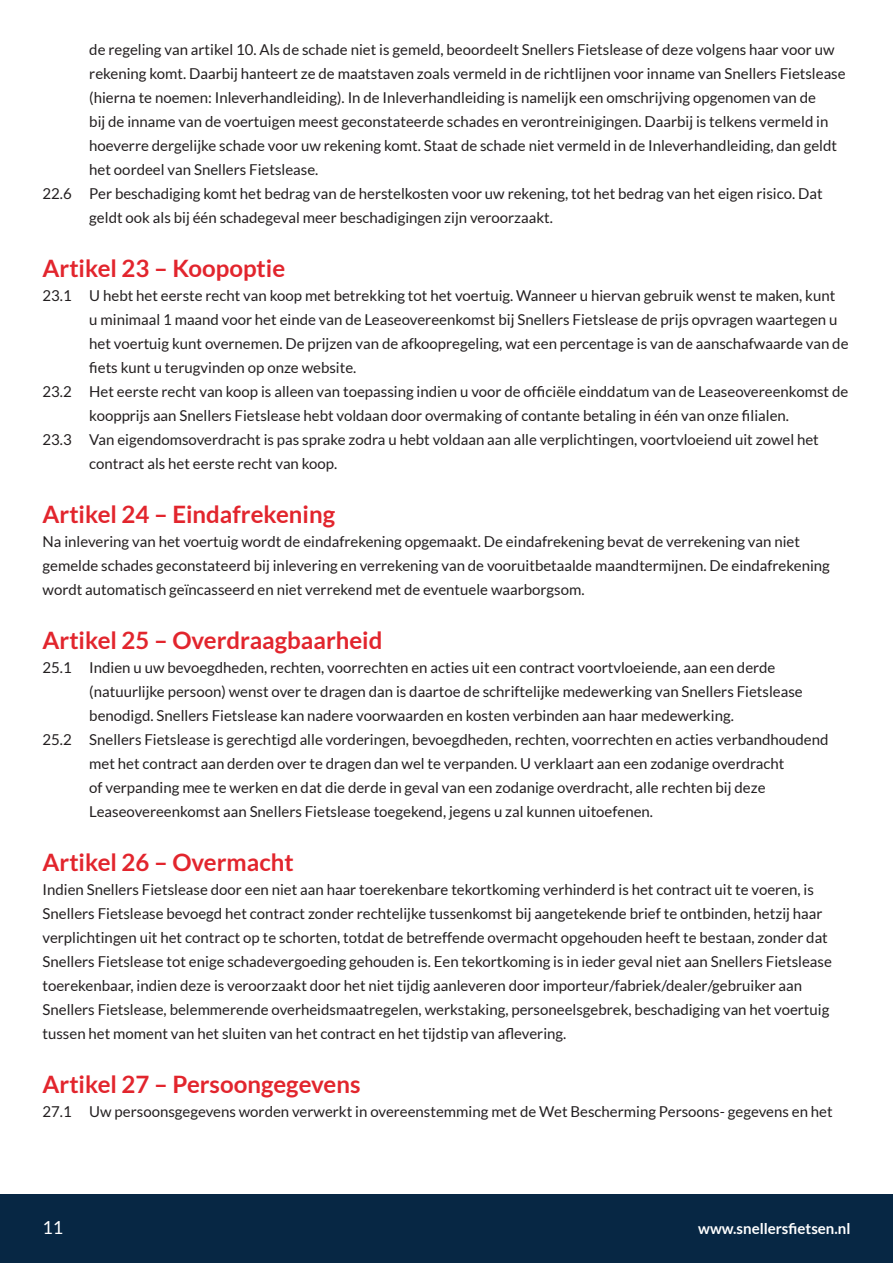
<style>
.page{position:relative;width:893px;height:1263px;background:#fff}
.page>*{position:absolute;margin:0;border:0;box-sizing:border-box;transform-origin:0 0}
.t1{font:700 24px "Lato";color:#e2252d}
.t2{font:18px "Lato";color:#fff}
.t3{font:15px/24px "Lato";color:#231f20}
.t4{font:700 15px "Lato";color:#fff}
</style>
<div class="page">
<div style="left:0;top:1195px;width:893px;height:68px;background:#072744"></div>
<p class="t3" style="left:89px;top:37px;width:747px">de regeling van artikel 10. Als de schade niet is gemeld, beoordeelt Snellers Fietslease of deze volgens haar voor uw</p>
<p class="t3" style="left:89px;top:61px;width:758px">rekening komt. Daarbij hanteert ze de maatstaven zoals vermeld in de richtlijnen voor inname van Snellers Fietslease</p>
<p class="t3" style="left:89px;top:85px;width:728px">(hierna te noemen: Inleverhandleiding). In de Inleverhandleiding is namelijk een omschrijving opgenomen van de</p>
<p class="t3" style="left:89px;top:109px;width:741px">bij de inname van de voertuigen meest geconstateerde schades en verontreinigingen. Daarbij is telkens vermeld in</p>
<p class="t3" style="left:89px;top:133px;width:749px">hoeverre dergelijke schade voor uw rekening komt. Staat de schade niet vermeld in de Inleverhandleiding, dan geldt</p>
<p class="t3" style="left:89px;top:157px;width:231px">het oordeel van Snellers Fietslease.</p>
<p class="t3" style="left:43px;top:181px;width:782px">22.6 Per beschadiging komt het bedrag van de herstelkosten voor uw rekening, tot het bedrag van het eigen risico. Dat</p>
<p class="t3" style="left:89px;top:205px;width:465px">geldt ook als bij één schadegeval meer beschadigingen zijn veroorzaakt.</p>
<h1 class="t1" style="left:43px;top:254px;width:244px">Artikel 23 – Koopoptie</h1>
<p class="t3" style="left:43px;top:283px;width:794px">23.1 U hebt het eerste recht van koop met betrekking tot het voertuig. Wanneer u hiervan gebruik wenst te maken, kunt</p>
<p class="t3" style="left:89px;top:307px;width:750px">u minimaal 1 maand voor het einde van de Leaseovereenkomst bij Snellers Fietslease de prijs opvragen waartegen u</p>
<p class="t3" style="left:89px;top:331px;width:761px">het voertuig kunt overnemen. De prijzen van de afkoopregeling, wat een percentage is van de aanschafwaarde van de</p>
<p class="t3" style="left:89px;top:355px;width:269px">fiets kunt u terugvinden op onze website.</p>
<p class="t3" style="left:43px;top:379px;width:807px">23.2 Het eerste recht van koop is alleen van toepassing indien u voor de officiële einddatum van de Leaseovereenkomst de</p>
<p class="t3" style="left:89px;top:403px;width:701px">koopprijs aan Snellers Fietslease hebt voldaan door overmaking of contante betaling in één van onze filialen.</p>
<p class="t3" style="left:43px;top:427px;width:778px">23.3 Van eigendomsoverdracht is pas sprake zodra u hebt voldaan aan alle verplichtingen, voortvloeiend uit zowel het</p>
<p class="t3" style="left:89px;top:451px;width:250px">contract als het eerste recht van koop.</p>
<h1 class="t1" style="left:43px;top:500px;width:294px">Artikel 24 – Eindafrekening</h1>
<p class="t3" style="left:43px;top:529px;width:789px">Na inlevering van het voertuig wordt de eindafrekening opgemaakt. De eindafrekening bevat de verrekening van niet gemelde schades geconstateerd bij inlevering en verrekening van de vooruitbetaalde maandtermijnen. De eindafrekening wordt automatisch geïncasseerd en niet verrekend met de eventuele waarborgsom.</p>
<h1 class="t1" style="left:43px;top:626px;width:341px">Artikel 25 – Overdraagbaarheid</h1>
<p class="t3" style="left:43px;top:655px;width:734px">25.1 Indien u uw bevoegdheden, rechten, voorrechten en acties uit een contract voortvloeiende, aan een derde</p>
<p class="t3" style="left:89px;top:679px;width:715px">(natuurlijke persoon) wenst over te dragen dan is daartoe de schriftelijke medewerking van Snellers Fietslease</p>
<p class="t3" style="left:89px;top:703px;width:646px">benodigd. Snellers Fietslease kan nadere voorwaarden en kosten verbinden aan haar medewerking.</p>
<p class="t3" style="left:43px;top:727px;width:787px">25.2 Snellers Fietslease is gerechtigd alle vorderingen, bevoegdheden, rechten, voorrechten en acties verbandhoudend</p>
<p class="t3" style="left:89px;top:751px;width:697px">met het contract aan derden over te dragen dan wel te verpanden. U verklaart aan een zodanige overdracht</p>
<p class="t3" style="left:89px;top:775px;width:678px">of verpanding mee te werken en dat die derde in geval van een zodanige overdracht, alle rechten bij deze</p>
<p class="t3" style="left:89px;top:799px;width:565px">Leaseovereenkomst aan Snellers Fietslease toegekend, jegens u zal kunnen uitoefenen.</p>
<h1 class="t1" style="left:43px;top:848px;width:253px">Artikel 26 – Overmacht</h1>
<p class="t3" style="left:43px;top:877px;width:791px">Indien Snellers Fietslease door een niet aan haar toerekenbare tekortkoming verhinderd is het contract uit te voeren, is Snellers Fietslease bevoegd het contract zonder rechtelijke tussenkomst bij aangetekende brief te ontbinden, hetzij haar verplichtingen uit het contract op te schorten, totdat de betreffende overmacht opgehouden heeft te bestaan, zonder dat Snellers Fietslease tot enige schadevergoeding gehouden is. Een tekortkoming is in ieder geval niet aan Snellers Fietslease toerekenbaar, indien deze is veroorzaakt door het niet tijdig aanleveren door importeur/fabriek/dealer/gebruiker aan Snellers Fietslease, belemmerende overheidsmaatregelen, werkstaking, personeelsgebrek, beschadiging van het voertuig tussen het moment van het sluiten van het contract en het tijdstip van aflevering.</p>
<h1 class="t1" style="left:43px;top:1070px;width:319px">Artikel 27 – Persoongegevens</h1>
<p class="t3" style="left:43px;top:1099px;width:792px">27.1 Uw persoonsgegevens worden verwerkt in overeenstemming met de Wet Bescherming Persoons- gegevens en het</p>
<p class="t2" style="left:43px;top:1217px;width:22px">11</p>
<p class="t4" style="left:698px;top:1220px;width:154px">www.snellersfietsen.nl</p>
</div>
